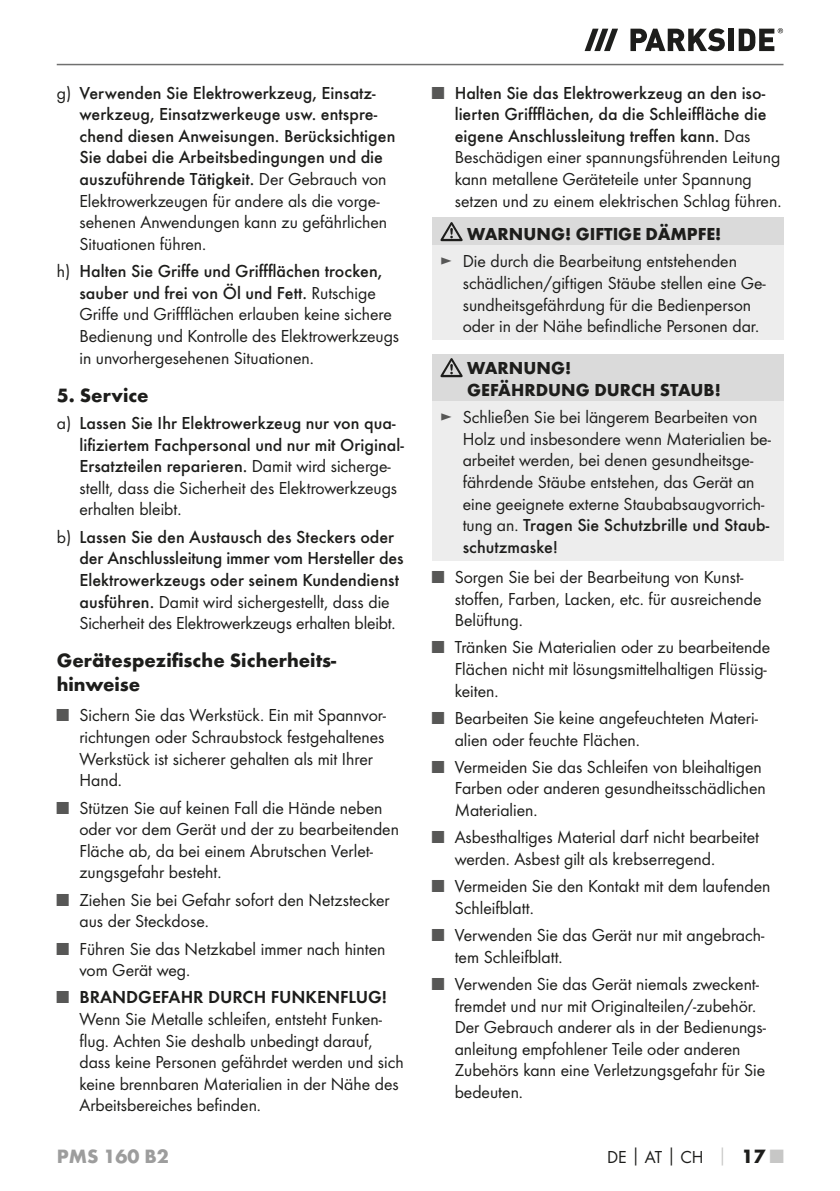
<style>
.page{position:relative;width:840px;height:1191px;background:#fff}
.page>*{position:absolute;margin:0;border:0;box-sizing:border-box;transform-origin:0 0}
.t1{font:700 20px/24px "Futura";color:#1d1d1b}
.t2{font:700 20px "Futura";color:#9d9d9d}
.t3{font:18px/21.6px "Futura Boo";color:#1d1d1b}
.t4{font:500 18px/21.6px "Futura";color:#1d1d1b}
.t5{font:700 18px/21.6px "Futura";color:#1d1d1b}
.t6{font:18px "Futura Dem";color:#1d1d1b}
.s1{font-family:"Futura Boo";font-weight:400}
.s2{font-family:"Futura";font-weight:500}
.s3{color:#575756}
.s4{font-family:"Futura Boo";color:#575756}
.s5{font-family:"Futura Boo";font-weight:400;color:#575756}
.s6{font-family:"Futura";font-weight:700}
.s7{font-family:"Futura";font-weight:700;color:#c7c7c6}
.s8{font-family:"Futura";font-weight:700;font-size:20px}
.s9{font-family:"Futura";font-weight:700;font-size:20px;color:#c7c7c6}
</style>
<div class="page">
<hr style="left:57px;top:64px;width:726px;height:1px;background:#70706f">
<svg style="left:584px;top:29px;width:33px;height:22px"></svg>
<svg style="left:630px;top:28px;width:94px;height:23px"></svg>
<div style="left:728px;top:29px;width:5px;height:22px;background:#1d1d1b"></div>
<svg style="left:738px;top:28px;width:44px;height:23px"></svg>
<div style="left:432px;top:217px;width:350px;height:29px;background:#dadada"></div>
<div style="left:432px;top:246px;width:350px;height:94px;background:#ededed"></div>
<svg style="left:440px;top:222px;width:22px;height:19px"></svg>
<div style="left:432px;top:354px;width:350px;height:48px;background:#dadada"></div>
<div style="left:432px;top:402px;width:350px;height:159px;background:#ededed"></div>
<svg style="left:440px;top:358px;width:22px;height:19px"></svg>
<p class="t4" style="left:79px;top:83px;width:317px;text-indent:-23px"><span class="s1">g)</span> Verwenden Sie Elektrowerkzeug, Einsatz&shy;werkzeug, Einsatzwerkeuge usw. entspre&shy;chend diesen Anweisungen. Berücksichtigen Sie dabei die Arbeitsbedingungen und die auszuführende Tätigkeit. <span class="s1">Der Gebrauch von</span></p>
<p class="t3" style="left:79px;top:191px;width:309px">Elektrowerkzeugen für andere als die vorge&shy;sehenen Anwendungen kann zu gefährlichen<br>Situationen führen.</p>
<p class="t4" style="left:79px;top:261px;width:304px;text-indent:-23px"><span class="s1">h)</span> Halten Sie Griffe und Griffflächen trocken, sauber und frei von Öl und Fett. <span class="s1">Rutschige</span></p>
<p class="t3" style="left:79px;top:304px;width:321px">Griffe und Griffflächen erlauben keine sichere<br>Bedienung und Kontrolle des Elektrowerkzeugs in unvorhergesehenen Situationen.</p>
<p class="t1" style="left:57px;top:384px;width:93px">5. Service</p>
<p class="t4" style="left:79px;top:413px;width:325px;text-indent:-23px"><span class="s1">a)</span> Lassen Sie Ihr Elektrowerkzeug nur von qua&shy;lifiziertem Fachpersonal und nur mit Original-<br>Ersatzteilen reparieren. <span class="s1">Damit wird sicherge-</span></p>
<p class="t3" style="left:79px;top:478px;width:319px">stellt, dass die Sicherheit des Elektrowerkzeugs erhalten bleibt.</p>
<p class="t4" style="left:79px;top:527px;width:325px;text-indent:-23px"><span class="s1">b)</span> Lassen Sie den Austausch des Steckers oder der Anschlussleitung immer vom Hersteller des<br>Elektrowerkzeugs oder seinem Kundendienst</p>
<p class="t3" style="left:79px;top:591px;width:317px"><span class="s2">ausführen.</span> Damit wird sichergestellt, dass die<br>Sicherheit des Elektrowerkzeugs er halten bleibt.</p>
<p class="t1" style="left:57px;top:650px;width:281px">Gerätespezifische Sicherheits&shy;hinweise</p>
<p class="t3" style="left:79px;top:705px;width:308px;text-indent:-23px"><span class="s3">■</span> Sichern Sie das Werkstück. Ein mit Spannvor&shy;richtungen oder Schraubstock festgehaltenes Werkstück ist sicherer gehalten als mit Ihrer Hand.</p>
<p class="t3" style="left:79px;top:797px;width:321px;text-indent:-23px"><span class="s3">■</span> Stützen Sie auf keinen Fall die Hände neben oder vor dem Gerät und der zu bearbeitenden Fläche ab, da bei einem Abrutschen Verlet&shy;zungsgefahr besteht.</p>
<p class="t3" style="left:79px;top:889px;width:311px;text-indent:-23px"><span class="s3">■</span> Ziehen Sie bei Gefahr sofort den Netzstecker aus der Steckdose.</p>
<p class="t3" style="left:79px;top:938px;width:307px;text-indent:-23px"><span class="s3">■</span> Führen Sie das Netzkabel immer nach hinten vom Gerät weg.</p>
<p class="t6" style="left:57px;top:989px;width:331px"><span class="s4">■</span> BRANDGEFAHR DURCH FUNKENFLUG!</p>
<p class="t3" style="left:79px;top:1009px;width:325px">Wenn Sie Metalle schleifen, entsteht Funken&shy;flug. Achten Sie deshalb unbedingt darauf, dass keine Personen gefährdet werden und sich keine brennbaren Materialien in der Nähe des Arbeitsbereiches befinden.</p>
<p class="t4" style="left:454px;top:83px;width:313px;text-align:justify;text-indent:-23px"><span class="s5">■</span> Halten Sie das Elektrowerkzeug an den iso&shy;lierten Griffflächen, da die Schleiffläche die eigene Anschlussleitung treffen kann. <span class="s1">Das</span></p>
<p class="t3" style="left:454px;top:147px;width:328px">Beschädigen einer spannungsführenden Leitung kann metallene Geräteteile unter Spannung setzen und zu einem elektrischen Schlag führen.</p>
<p class="t5" style="left:467px;top:224px;width:255px">WARNUNG! GIFTIGE DÄMPFE!</p>
<p class="t3" style="left:462px;top:251px;width:304px;text-indent:-23px"><span class="s3">►</span> Die durch die Bearbeitung entstehenden schädlichen/giftigen Stäube stellen eine Ge&shy;sundheitsgefährdung für die Bedienperson oder in der Nähe befindliche Personen dar.</p>
<p class="t5" style="left:467px;top:359px;width:255px">WARNUNG!<br>GEFÄHRDUNG DURCH STAUB!</p>
<p class="t3" style="left:462px;top:407px;width:309px;text-indent:-23px"><span class="s3">►</span> Schließen Sie bei längerem Bearbeiten von Holz und insbesondere wenn Materialien be&shy;arbeitet werden, bei denen gesundheitsge&shy;fährdende Stäube entstehen, das Gerät an eine geeignete externe Staubabsaugvorrich-</p>
<p class="t4" style="left:462px;top:515px;width:308px"><span class="s1">tung an.</span> Tragen Sie Schutzbrille und Staub&shy;schutzmaske!</p>
<p class="t3" style="left:454px;top:567px;width:308px;text-indent:-23px"><span class="s3">■</span> Sorgen Sie bei der Bearbeitung von Kunst&shy;stoffen, Farben, Lacken, etc. für ausreichende<br>Belüftung.</p>
<p class="t3" style="left:454px;top:637px;width:317px;text-indent:-23px"><span class="s3">■</span> Tränken Sie Materialien oder zu bearbeitende<br>Flächen nicht mit lösungsmittelhaltigen Flüssig&shy;keiten.</p>
<p class="t3" style="left:454px;top:708px;width:304px;text-indent:-23px"><span class="s3">■</span> Bearbeiten Sie keine angefeuchteten Materi&shy;alien oder feuchte Flächen.</p>
<p class="t3" style="left:454px;top:757px;width:312px;text-indent:-23px"><span class="s3">■</span> Vermeiden Sie das Schleifen von bleihaltigen<br>Farben oder anderen gesundheitsschädlichen<br>Materialien.</p>
<p class="t3" style="left:454px;top:827px;width:305px;text-indent:-23px"><span class="s3">■</span> Asbesthaltiges Material darf nicht bearbeitet werden. Asbest gilt als krebserregend.</p>
<p class="t3" style="left:454px;top:876px;width:317px;text-indent:-23px"><span class="s3">■</span> Vermeiden Sie den Kontakt mit dem laufenden<br>Schleifblatt.</p>
<p class="t3" style="left:454px;top:925px;width:311px;text-indent:-23px"><span class="s3">■</span> Verwenden Sie das Gerät nur mit angebrach&shy;tem Schleifblatt.</p>
<p class="t3" style="left:454px;top:974px;width:313px;text-indent:-23px"><span class="s3">■</span> Verwenden Sie das Gerät niemals zweckent&shy;fremdet und nur mit Originalteilen/-zubehör.<br>Der Gebrauch anderer als in der Bedienungs&shy;anleitung empfohlener Teile oder anderen Zubehörs kann eine Verletzungsgefahr für Sie bedeuten.</p>
<p class="t2" style="left:57px;top:1147px;width:114px">PMS 160 B2</p>
<p class="t3" style="left:606px;top:1146px;width:178px">DE<span class="s6">│</span>AT<span class="s6">│</span>CH <span class="s7">│</span> <span class="s8">17</span> <span class="s9">■</span></p>
</div>
